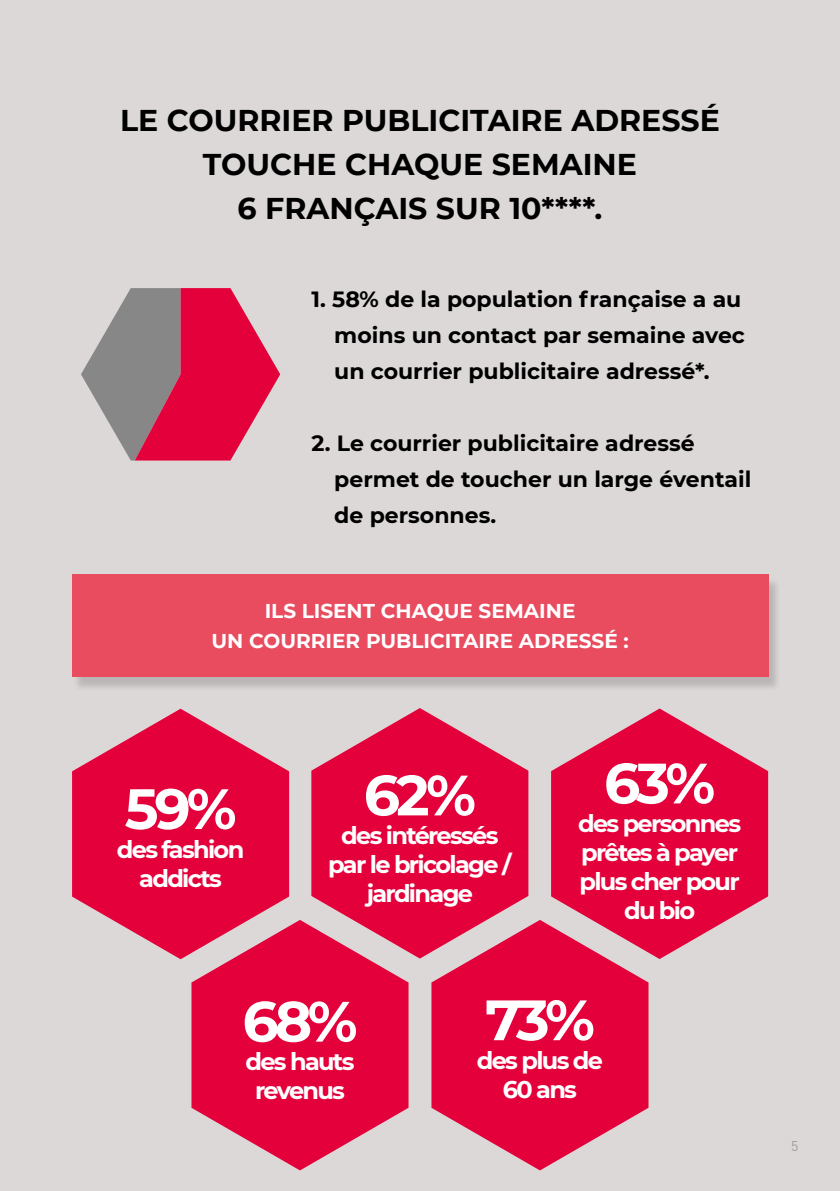
<style>
.page{position:relative;width:840px;height:1191px;background:#fff}
.page>*{position:absolute;margin:0;border:0;box-sizing:border-box;transform-origin:0 0}
.t1{font:700 56.8px "Montserrat";letter-spacing:-.07em;color:#fff}
.t2{font:700 30px/44px "Montserrat";color:#000;text-align:center}
.t3{font:700 24px/28.8px "Montserrat";letter-spacing:-.07em;color:#fff;text-align:center}
.t4{font:700 22px/36px "Montserrat";color:#000}
.t5{font:700 20px/30px "Montserrat";color:#fff;text-align:center}
.t6{font:14px "DIN";color:#878787}
</style>
<div class="page">
<div style="left:0;top:0;width:839px;height:1191px;background:#dcd8d7"></div>
<div style="left:72px;top:577px;width:708px;height:115px;background:#000;opacity:.16"></div>
<div style="left:72px;top:574px;width:695px;height:102px;background:#e94b5f"></div>
<svg style="left:551px;top:708px;width:216px;height:251px;fill:#e4003a"></svg>
<svg style="left:311px;top:708px;width:217px;height:250px;fill:#e4003a"></svg>
<svg style="left:191px;top:920px;width:217px;height:250px;fill:#e4003a"></svg>
<svg style="left:431px;top:920px;width:217px;height:250px;fill:#e4003a"></svg>
<svg style="left:81px;top:288px;width:199px;height:172px"></svg>
<svg style="left:72px;top:708px;width:217px;height:251px;fill:#e4003a"></svg>
<h2 class="t2" style="left:120px;top:97px;width:601px">LE COURRIER PUBLICITAIRE ADRESSÉ<br>TOUCHE CHAQUE SEMAINE<br>6 FRANÇAIS SUR 10****.</h2>
<p class="t4" style="left:334px;top:280px;width:412px;text-indent:-23px">1. 58% de la population française a au moins un contact par semaine avec un courrier publicitaire adressé*.</p>
<p class="t4" style="left:334px;top:424px;width:418px;text-indent:-23px">2. Le courrier publicitaire adressé permet de toucher un large éventail de personnes.</p>
<p class="t5" style="left:211px;top:594px;width:418px">ILS LISENT CHAQUE SEMAINE<br>UN COURRIER PUBLICITAIRE ADRESSÉ :</p>
<h1 class="t1" style="left:125px;top:768px;width:113px">59%</h1>
<p class="t3" style="left:117px;top:833px;width:129px">des fashion addicts</p>
<h1 class="t1" style="left:363px;top:754px;width:114px">62%</h1>
<p class="t3" style="left:328px;top:820px;width:184px">des intéressés par le bricolage / jardinage</p>
<h1 class="t1" style="left:603px;top:742px;width:113px">63%</h1>
<p class="t3" style="left:577px;top:808px;width:164px">des personnes prêtes à payer plus cher pour du bio</p>
<h1 class="t1" style="left:242px;top:980px;width:116px">68%</h1>
<p class="t3" style="left:245px;top:1046px;width:110px">des hauts revenus</p>
<h1 class="t1" style="left:485px;top:979px;width:111px">73%</h1>
<p class="t3" style="left:476px;top:1044px;width:128px">des plus de<br>60 ans</p>
<p class="t6" style="left:790px;top:1137px;width:9px">5</p>
</div>
